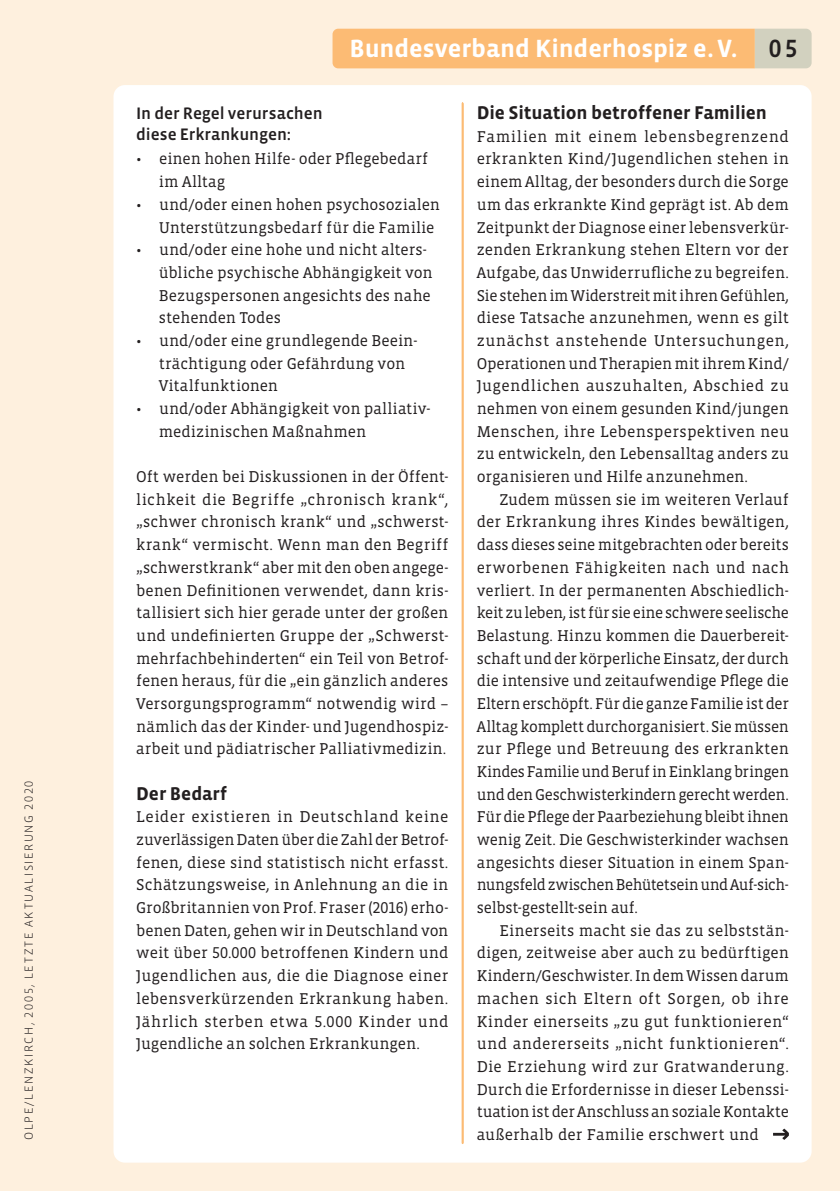
<style>
.page{position:relative;width:840px;height:1191px;background:#fff}
.page>*{position:absolute;margin:0;border:0;box-sizing:border-box;transform-origin:0 0}
.t1{font:700 25.6px "Vista Sans OT";letter-spacing:-.005em;color:#fff}
.t2{font:700 18.8px "Vista Sans OT";letter-spacing:-.005em;color:#231f20}
.t3{font:500 17px/20.4px "Vista Sans OT";letter-spacing:-.005em;color:#231f20}
.t4{font:16px/22.6px "Vista Slab OT";color:#231f20}
.t5{font:300 12px "Vista Sans OT";letter-spacing:.135em;color:#231f20}
.s1{font-weight:500;color:#231f20}
</style>
<div class="page">
<div style="left:0;top:0;width:839px;height:1191px;background:#fef0de"></div>
<svg style="left:332px;top:29px;width:479px;height:39px;background:#f7bd7d"></svg>
<div style="left:113px;top:85px;width:698px;height:1077px;background:#fff;border-radius:11px"></div>
<svg style="left:461px;top:103px;width:2px;height:1040px;background:#fccf9e"></svg>
<svg style="left:773px;top:1128px;width:15px;height:12px"></svg>
<p class="t5" style="left:23px;top:1140px;width:361px;rotate:-90deg">OLPE/LENZKIRCH, 2005, LETZTE AKTUALISIERUNG 2020</p>
<h1 class="t1" style="left:349px;top:35px;width:449px">Bundesverband Kinderhospiz e.V. <span class="s1">05</span></h1>
<p class="t3" style="left:136px;top:103px;width:188px">In der Regel verursachen diese Erkrankungen:</p>
<p class="t4" style="left:159px;top:148px;width:270px;text-indent:-23px">• einen hohen Hilfe- oder Pflegebedarf im Alltag</p>
<p class="t4" style="left:159px;top:193px;width:282px;text-indent:-23px">• und/oder einen hohen psychosozialen<br>Unterstützungsbedarf für die Familie</p>
<p class="t4" style="left:159px;top:239px;width:275px;text-indent:-23px">• und/oder eine hohe und nicht alters&shy;übliche psychische Abhängigkeit von<br>Bezugspersonen angesichts des nahe stehenden Todes</p>
<p class="t4" style="left:159px;top:329px;width:260px;text-indent:-23px">• und/oder eine grundlegende Beein&shy;trächtigung oder Gefährdung von<br>Vitalfunktionen</p>
<p class="t4" style="left:159px;top:397px;width:273px;text-indent:-23px">• und/oder Abhängigkeit von palliativ&shy;medizinischen Maßnahmen</p>
<p class="t4" style="left:136px;top:465px;width:313px;text-align:justify">Oft werden bei Diskussionen in der Öffent&shy;lichkeit die Begriffe „chronisch krank“, „schwer chronisch krank“ und „schwerst&shy;krank“ vermischt. Wenn man den Begriff „schwerstkrank“ aber mit den oben angege&shy;benen Definitionen verwendet, dann kris&shy;tallisiert sich hier gerade unter der großen und undefinierten Gruppe der „Schwerst&shy;mehrfachbehinderten“ ein Teil von Betrof&shy;fenen heraus, für die „ein gänzlich anderes Versorgungsprogramm“ notwendig wird – nämlich das der Kinder- und Jugendhospiz&shy;arbeit und pädiatrischer Palliativmedizin.</p>
<p class="t2" style="left:136px;top:783px;width:92px">Der Bedarf</p>
<p class="t4" style="left:136px;top:806px;width:313px;text-align:justify">Leider existieren in Deutschland keine zuverlässigen Daten über die Zahl der Betrof&shy;fenen, diese sind statistisch nicht erfasst.<br>Schätzungsweise, in Anlehnung an die in Großbritannien von Prof. Fraser (2016) erho&shy;benen Daten, gehen wir in Deutschland von weit über 50.000 betroffenen Kindern und Jugendlichen aus, die die Diagnose einer lebensverkürzenden Erkrankung haben.<br>Jährlich sterben etwa 5.000 Kinder und Jugendliche an solchen Erkrankungen.</p>
<p class="t2" style="left:476px;top:103px;width:291px">Die Situation betroffener Familien</p>
<p class="t4" style="left:476px;top:125px;width:313px;text-align:justify">Familien mit einem lebensbegrenzend erkrankten Kind/Jugendlichen stehen in einem Alltag, der besonders durch die Sorge um das erkrankte Kind geprägt ist. Ab dem Zeitpunkt der Diagnose einer lebensverkür&shy;zenden Erkrankung stehen Eltern vor der Aufgabe, das Unwiderrufliche zu begreifen.<br>Sie stehen im Widerstreit mit ihren Gefühlen, diese Tatsache anzunehmen, wenn es gilt zunächst anstehende Untersuchungen, Operationen und Therapien mit ihrem Kind/ Jugendlichen auszuhalten, Abschied zu nehmen von einem gesunden Kind/jungen Menschen, ihre Lebensperspektiven neu zu entwickeln, den Lebensalltag anders zu organisieren und Hilfe anzunehmen.</p>
<p class="t4" style="left:476px;top:488px;width:313px;text-align:justify;text-indent:23px">Zudem müssen sie im weiteren Verlauf der Erkrankung ihres Kindes bewältigen, dass dieses seine mitgebrachten oder bereits erworbenen Fähigkeiten nach und nach verliert. In der permanenten Abschiedlich&shy;keit zu leben, ist für sie eine schwere seelische Belastung. Hinzu kommen die Dauerbereit&shy;schaft und der körperliche Einsatz, der durch die intensive und zeitaufwendige Pflege die Eltern erschöpft. Für die ganze Familie ist der Alltag komplett durchorganisiert. Sie müssen zur Pflege und Betreuung des erkrankten Kindes Familie und Beruf in Einklang bringen und den Geschwisterkindern gerecht werden.<br>Für die Pflege der Paarbeziehung bleibt ihnen wenig Zeit. Die Geschwisterkinder wachsen angesichts dieser Situation in einem Span&shy;nungsfeld zwischen Behütetsein und Auf-sich&shy;selbst-gestellt-sein auf.</p>
<p class="t4" style="left:476px;top:919px;width:313px;text-align:justify;text-indent:23px">Einerseits macht sie das zu selbststän&shy;digen, zeitweise aber auch zu bedürftigen Kindern/Geschwister. In dem Wissen darum machen sich Eltern oft Sorgen, ob ihre Kinder einerseits „zu gut funktionieren“ und andererseits „nicht funktionieren“.<br>Die Erziehung wird zur Gratwanderung.<br>Durch die Erfordernisse in dieser Lebenssi&shy;tuation ist der Anschluss an soziale Kontakte außerhalb der Familie erschwert und</p>
</div>
